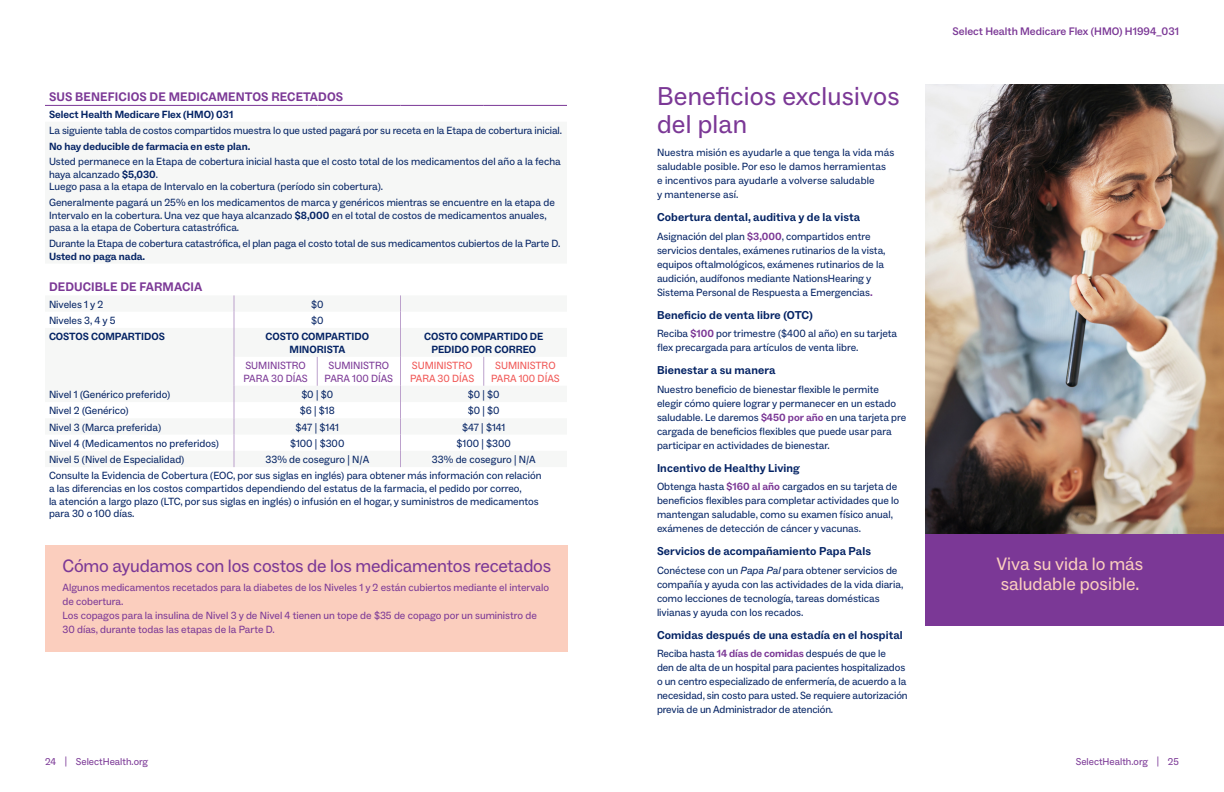
<style>
.page{position:relative;width:1224px;height:792px;background:#fff}
.page>*{position:absolute;margin:0;border:0;box-sizing:border-box;transform-origin:0 0}
.Body_Head_Social_bold_11_14{font:26px/28px "ABC Social";letter-spacing:.01em;color:#7b3896}
.Subhead_Social_Regular_18_20_blue{font:18px "ABC Social";letter-spacing:-.01em;color:#7b3896}
.Subhead_Social_Regular_18_20_blue-2{font:18px/20px "ABC Social";color:#fbcebe}
.bold_table_1st_header{font:700 12.5px "ABC Social";letter-spacing:.01em;color:#7b3896}
.Body_Head_Social_bold_11_14-2{font:700 11.5px "ABC Social";letter-spacing:.01em;color:#042364}
.t1{font:500 11px "ABC Social";color:#7b3896}
.table_body_medicare_dk_blue{font:10.5px/12.6px "ABC Social";color:#042364}
.ABC_Social_10_5_14_Medicare_body_copy{font:10.5px/14px "ABC Social";color:#042364}
.ABC_social_body_copy_10_5_14_purple{font:10.5px/14px "ABC Social";color:#7b3896}
.table_body_medicare_dk_blue-2{font:700 10.5px/12.6px "ABC Social";color:#042364;text-align:center}
.Body_Head_Social_bold_11_14-3{font:10.5px/14px "ABC Social";letter-spacing:.01em;color:#042364}
.table_body_medicare_dk_blue-3{font:10.5px/12.6px "ABC Social";color:#7b3896}
.table_body_medicare_dk_blue-4{font:10.5px/12.6px "ABC Social";color:#f05755}
.t2{font:10px "ABC Social";color:#7b3896}
.s1{font-weight:700}
.s2{font-weight:700;color:#7b3896}
.s3{font-style:italic}
</style>
<div class="page">
<img style="left:926px;top:85px;width:298px;height:449px">
<div style="left:926px;top:534px;width:298px;height:91px;background:#7b3896"></div>
<hr style="left:45px;top:105px;width:189px;height:1px;background:#7b3896">
<hr style="left:234px;top:105px;width:83px;height:1px;background:#7b3896">
<hr style="left:317px;top:105px;width:83px;height:1px;background:#7b3896">
<hr style="left:400px;top:105px;width:84px;height:1px;background:#7b3896">
<hr style="left:484px;top:105px;width:83px;height:1px;background:#7b3896">
<svg style="left:317px;top:357px;width:1px;height:29px"></svg>
<svg style="left:484px;top:357px;width:1px;height:29px"></svg>
<svg style="left:234px;top:295px;width:1px;height:172px"></svg>
<svg style="left:400px;top:295px;width:1px;height:172px"></svg>
<div style="left:45px;top:545px;width:522px;height:107px;background:#fbcebe"></div>
<p class="bold_table_1st_header" style="left:49px;top:90px;width:296px">SUS BENEFICIOS DE MEDICAMENTOS RECETADOS</p>
<p class="table_body_medicare_dk_blue-2" style="left:49px;top:108px;width:186px">Select Health Medicare Flex (HMO) 031</p>
<p class="table_body_medicare_dk_blue" style="left:49px;top:124px;width:515px">La siguiente tabla de costos compartidos muestra lo que usted pagará por su receta en la Etapa de cobertura inicial.</p>
<p class="table_body_medicare_dk_blue-2" style="left:49px;top:140px;width:203px">No hay deducible de farmacia en este plan.</p>
<p class="table_body_medicare_dk_blue" style="left:49px;top:156px;width:513px">Usted permanece en la Etapa de cobertura inicial hasta que el costo total de los medicamentos del año a la fecha haya alcanzado <span class="s1">$5,030</span>.<br>Luego pasa a la etapa de Intervalo en la cobertura (período sin cobertura).</p>
<p class="table_body_medicare_dk_blue" style="left:49px;top:196px;width:507px">Generalmente pagará un 25% en los medicamentos de marca y genéricos mientras se encuentre en la etapa de<br>Intervalo en la cobertura. Una vez que haya alcanzado <span class="s1">$8,000</span> en el total de costos de medicamentos anuales, pasa a la etapa de Cobertura catastrófica.</p>
<p class="table_body_medicare_dk_blue" style="left:49px;top:237px;width:513px">Durante la Etapa de cobertura catastrófica, el plan paga el costo total de sus medicamentos cubiertos de la Parte D.<br><span class="s1">Usted no paga nada.</span></p>
<p class="bold_table_1st_header" style="left:49px;top:280px;width:155px">DEDUCIBLE DE FARMACIA</p>
<p class="table_body_medicare_dk_blue" style="left:49px;top:298px;width:56px">Niveles 1 y 2</p>
<p class="table_body_medicare_dk_blue" style="left:311px;top:298px;width:14px">$0</p>
<p class="table_body_medicare_dk_blue" style="left:49px;top:314px;width:68px">Niveles 3, 4 y 5</p>
<p class="table_body_medicare_dk_blue" style="left:311px;top:314px;width:14px">$0</p>
<p class="table_body_medicare_dk_blue-2" style="left:49px;top:331px;width:117px">COSTOS COMPARTIDOS</p>
<p class="table_body_medicare_dk_blue-2" style="left:265px;top:331px;width:105px">COSTO COMPARTIDO<br>MINORISTA</p>
<p class="table_body_medicare_dk_blue-2" style="left:424px;top:331px;width:121px">COSTO COMPARTIDO DE<br>PEDIDO POR CORREO</p>
<p class="table_body_medicare_dk_blue-3" style="left:244px;top:359px;width:66px">SUMINISTRO<br>PARA 30 DÍAS</p>
<p class="table_body_medicare_dk_blue-3" style="left:325px;top:359px;width:70px;text-align:center">SUMINISTRO<br>PARA 100 DÍAS</p>
<p class="table_body_medicare_dk_blue-4" style="left:410px;top:359px;width:66px">SUMINISTRO<br>PARA 30 DÍAS</p>
<p class="table_body_medicare_dk_blue-4" style="left:491px;top:359px;width:70px;text-align:center">SUMINISTRO<br>PARA 100 DÍAS</p>
<p class="table_body_medicare_dk_blue" style="left:49px;top:388px;width:123px">Nivel 1 (Genérico preferido)</p>
<p class="table_body_medicare_dk_blue" style="left:301px;top:388px;width:33px">$0 | $0</p>
<p class="table_body_medicare_dk_blue" style="left:468px;top:388px;width:33px">$0 | $0</p>
<p class="table_body_medicare_dk_blue" style="left:49px;top:405px;width:81px">Nivel 2 (Genérico)</p>
<p class="table_body_medicare_dk_blue" style="left:300px;top:405px;width:36px">$6 | $18</p>
<p class="table_body_medicare_dk_blue" style="left:468px;top:405px;width:33px">$0 | $0</p>
<p class="table_body_medicare_dk_blue" style="left:49px;top:421px;width:114px">Nivel 3 (Marca preferida)</p>
<p class="table_body_medicare_dk_blue" style="left:296px;top:421px;width:45px">$47 | $141</p>
<p class="table_body_medicare_dk_blue" style="left:462px;top:421px;width:45px">$47 | $141</p>
<p class="table_body_medicare_dk_blue" style="left:49px;top:437px;width:171px">Nivel 4 (Medicamentos no preferidos)</p>
<p class="table_body_medicare_dk_blue" style="left:290px;top:437px;width:56px">$100 | $300</p>
<p class="table_body_medicare_dk_blue" style="left:457px;top:437px;width:56px">$100 | $300</p>
<p class="table_body_medicare_dk_blue" style="left:49px;top:453px;width:137px">Nivel 5 (Nivel de Especialidad)</p>
<p class="table_body_medicare_dk_blue" style="left:265px;top:453px;width:105px">33% de coseguro | N/A</p>
<p class="table_body_medicare_dk_blue" style="left:432px;top:453px;width:105px">33% de coseguro | N/A</p>
<p class="table_body_medicare_dk_blue" style="left:49px;top:470px;width:494px">Consulte la Evidencia de Cobertura (EOC, por sus siglas en inglés) para obtener más información con relación a las diferencias en los costos compartidos dependiendo del estatus de la farmacia, el pedido por correo,<br>la atención a largo plazo (LTC, por sus siglas en inglés) o infusión en el hogar, y suministros de medicamentos para 30 o 100 días.</p>
<p class="Subhead_Social_Regular_18_20_blue" style="left:62px;top:555px;width:490px">Cómo ayudamos con los costos de los medicamentos recetados</p>
<p class="ABC_social_body_copy_10_5_14_purple" style="left:62px;top:581px;width:488px">Algunos medicamentos recetados para la diabetes de los Niveles 1 y 2 están cubiertos mediante el intervalo de cobertura.<br>Los copagos para la insulina de Nivel 3 y de Nivel 4 tienen un tope de $35 de copago por un suministro de 30 días, durante todas las etapas de la Parte D.</p>
<p class="Body_Head_Social_bold_11_14" style="left:657px;top:83px;width:244px">Beneficios exclusivos del plan</p>
<p class="Body_Head_Social_bold_11_14-3" style="left:657px;top:146px;width:239px">Nuestra misión es ayudarle a que tenga la vida más saludable posible. Por eso le damos herramientas<br>e incentivos para ayudarle a volverse saludable<br>y mantenerse así.</p>
<p class="Body_Head_Social_bold_11_14-2" style="left:657px;top:210px;width:205px">Cobertura dental, auditiva y de la vista</p>
<p class="ABC_Social_10_5_14_Medicare_body_copy" style="left:657px;top:229px;width:230px">Asignación del plan <span class="s2">$3,000</span>, compartidos entre servicios dentales, exámenes rutinarios de la vista, equipos oftalmológicos, exámenes rutinarios de la audición, audífonos mediante NationsHearing y Sistema Personal de Respuesta a Emergencias<span class="s2">.</span></p>
<p class="Body_Head_Social_bold_11_14-2" style="left:657px;top:308px;width:157px">Beneficio de venta libre (OTC)</p>
<p class="ABC_Social_10_5_14_Medicare_body_copy" style="left:657px;top:327px;width:242px">Reciba <span class="s2">$100</span> por trimestre ($400 al año) en su tarjeta flex precargada para artículos de venta libre.</p>
<p class="Body_Head_Social_bold_11_14-2" style="left:657px;top:363px;width:120px">Bienestar a su manera</p>
<p class="ABC_Social_10_5_14_Medicare_body_copy" style="left:657px;top:382px;width:251px">Nuestro beneficio de bienestar flexible le permite elegir cómo quiere lograr y permanecer en un estado saludable. Le daremos <span class="s2">$450 por año</span> en una tarjeta pre cargada de beneficios flexibles que puede usar para participar en actividades de bienestar.</p>
<p class="Body_Head_Social_bold_11_14-2" style="left:657px;top:461px;width:144px">Incentivo de Healthy Living</p>
<p class="ABC_Social_10_5_14_Medicare_body_copy" style="left:657px;top:480px;width:244px">Obtenga hasta <span class="s2">$160 al año</span> cargados en su tarjeta de beneficios flexibles para completar actividades que lo mantengan saludable, como su examen físico anual, exámenes de detección de cáncer y vacunas.</p>
<p class="Body_Head_Social_bold_11_14-2" style="left:657px;top:544px;width:215px">Servicios de acompañamiento Papa Pals</p>
<p class="ABC_Social_10_5_14_Medicare_body_copy" style="left:657px;top:563px;width:248px">Conéctese con un <span class="s3">Papa Pal</span> para obtener servicios de compañía y ayuda con las actividades de la vida diaria, como lecciones de tecnología, tareas domésticas livianas y ayuda con los recados.</p>
<p class="Body_Head_Social_bold_11_14-2" style="left:657px;top:628px;width:247px">Comidas después de una estadía en el hospital</p>
<p class="ABC_Social_10_5_14_Medicare_body_copy" style="left:657px;top:647px;width:252px">Reciba hasta <span class="s2">14 días de comidas</span> después de que le<br>den de alta de un hospital para pacientes hospitalizados o un centro especializado de enfermería, de acuerdo a la necesidad, sin costo para usted. Se requiere autorización previa de un Administrador de atención.</p>
<p class="t1" style="left:953px;top:24px;width:228px">Select Health Medicare Flex (HMO) H1994_031</p>
<p class="Subhead_Social_Regular_18_20_blue-2" style="left:997px;top:554px;width:148px">Viva su vida lo más saludable posible.</p>
<p class="t2" style="left:45px;top:755px;width:105px">24 | SelectHealth.org</p>
<p class="t2" style="left:1076px;top:755px;width:105px">SelectHealth.org | 25</p>
</div>
